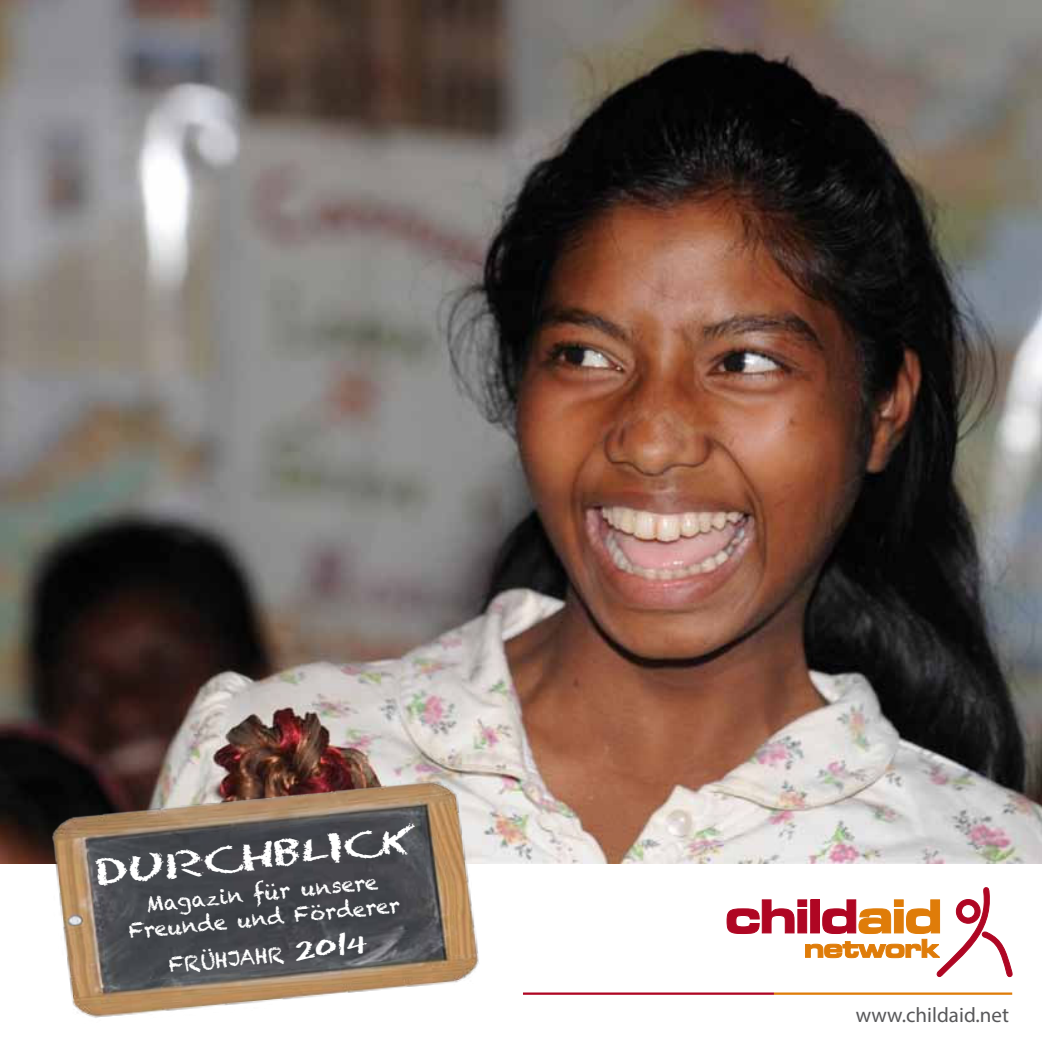
<style>
.page{position:relative;width:1042px;height:1042px;background:#fff}
.page>*{position:absolute;margin:0;border:0;box-sizing:border-box;transform-origin:0 0}
.t1{font:31.5px "Chalk Dust Extended Regular SWFTE";color:#fff}
.t2{font:21px/25.2px "Chalkduster";color:#fff;text-align:center}
.t3{font:21px "Myriad Pro";color:#58585a}
.s1{font-family:"Chalk Dust Extended Regular SWFTE"}
</style>
<div class="page">
<hr style="left:523px;top:992px;width:251px;height:3px;background:#af0623">
<hr style="left:774px;top:992px;width:238px;height:3px;background:#df7c09">
<img style="left:0;top:0;width:1042px;height:863px">
<svg style="left:726px;top:887px;width:286px;height:91px"></svg>
<img style="left:9px;top:774px;width:474px;height:244px">
<h1 class="t1" style="left:93px;top:858px;width:323px;rotate:-6deg">DURCHBLICK</h1>
<p class="t2" style="left:126px;top:893px;width:274px;rotate:-5deg">Magazin für unsere<br>Freunde und Förderer</p>
<p class="t2" style="left:168px;top:953px;width:201px;rotate:-5deg">FRÜHJAHR <span class="s1">2014</span></p>
<p class="t3" style="left:856px;top:1004px;width:155px">www.childaid.net</p>
</div>
